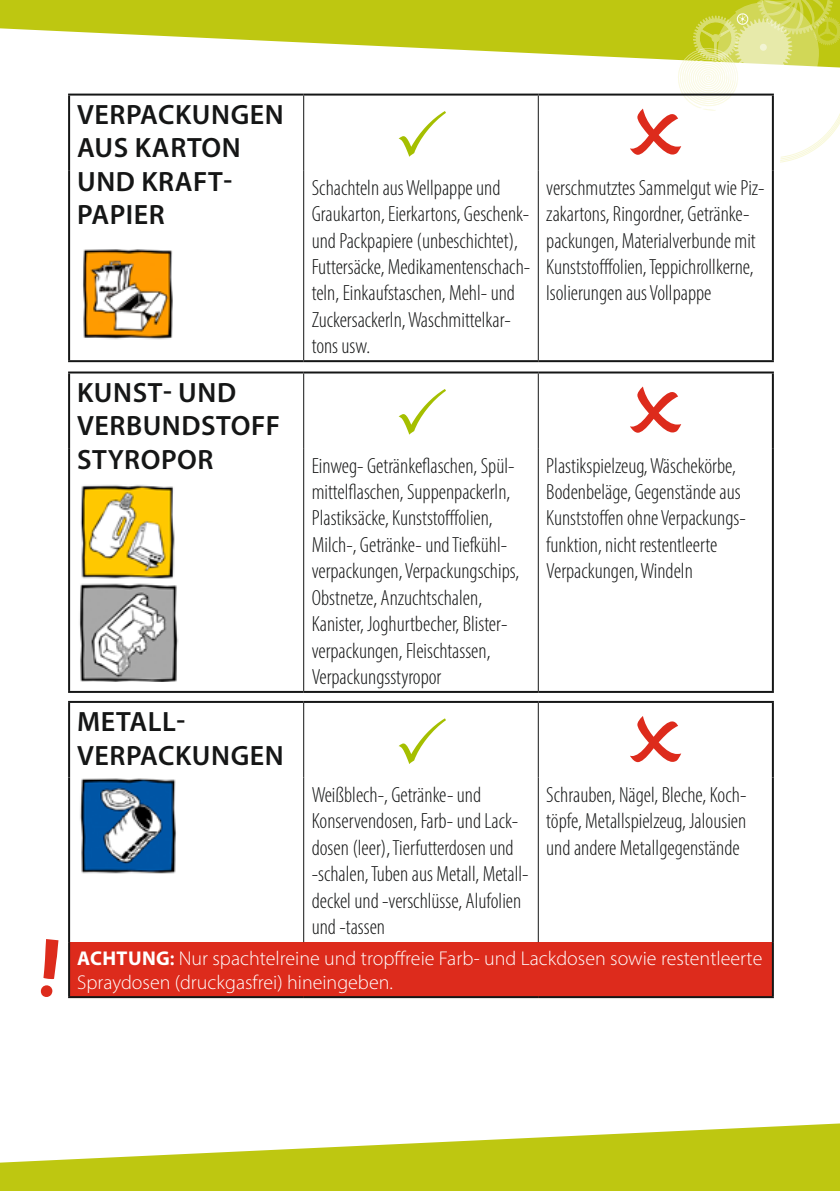
<style>
.page{position:relative;width:840px;height:1191px;background:#fff}
.page>*{position:absolute;margin:0;border:0;box-sizing:border-box;transform-origin:0 0}
.t1{font:600 28px/33.6px "Myriad Pro";letter-spacing:.02em;color:#151616}
.t2{font:300 condensed 22px/26.4px "Myriad Pro";color:#151616}
.t3{font:300 20px/24px "Myriad Pro";color:#fff}
.s1{font-weight:700}
.s2{font-weight:600}
</style>
<div class="page">
<svg style="left:0;top:0;width:629px;height:58px;fill:#bec711"></svg>
<svg style="left:0;top:1123px;width:839px;height:68px;fill:#bec711"></svg>
<hr style="left:303px;top:96px;width:1px;height:74px;background:#151616">
<hr style="left:537px;top:96px;width:1px;height:74px;background:#151616">
<hr style="left:303px;top:170px;width:1px;height:190px;background:#151616">
<hr style="left:537px;top:170px;width:1px;height:190px;background:#151616">
<hr style="left:303px;top:373px;width:1px;height:75px;background:#151616">
<hr style="left:537px;top:373px;width:1px;height:75px;background:#151616">
<hr style="left:303px;top:448px;width:1px;height:243px;background:#151616">
<hr style="left:537px;top:448px;width:1px;height:243px;background:#151616">
<hr style="left:68px;top:360px;width:235px;height:2px;background:#151616">
<hr style="left:68px;top:371px;width:235px;height:2px;background:#151616">
<hr style="left:68px;top:94px;width:235px;height:2px;background:#151616">
<hr style="left:68px;top:96px;width:2px;height:74px;background:#151616">
<hr style="left:68px;top:170px;width:2px;height:190px;background:#151616">
<hr style="left:303px;top:94px;width:235px;height:2px;background:#151616">
<hr style="left:538px;top:94px;width:235px;height:2px;background:#151616">
<hr style="left:771px;top:96px;width:2px;height:74px;background:#151616">
<hr style="left:771px;top:170px;width:2px;height:190px;background:#151616">
<hr style="left:303px;top:360px;width:235px;height:2px;background:#151616">
<hr style="left:538px;top:360px;width:235px;height:2px;background:#151616">
<hr style="left:303px;top:371px;width:235px;height:2px;background:#151616">
<hr style="left:538px;top:371px;width:235px;height:2px;background:#151616">
<hr style="left:771px;top:373px;width:2px;height:75px;background:#151616">
<hr style="left:771px;top:448px;width:2px;height:243px;background:#151616">
<hr style="left:68px;top:373px;width:2px;height:75px;background:#151616">
<hr style="left:68px;top:448px;width:2px;height:243px;background:#151616">
<hr style="left:68px;top:691px;width:235px;height:2px;background:#151616">
<hr style="left:303px;top:691px;width:235px;height:2px;background:#151616">
<hr style="left:538px;top:691px;width:235px;height:2px;background:#151616">
<svg style="left:629px;top:0;width:210px;height:163px"></svg>
<svg style="left:630px;top:386px;width:51px;height:47px"></svg>
<div style="left:69px;top:942px;width:703px;height:55px;background:#dd2b1c"></div>
<hr style="left:303px;top:703px;width:1px;height:74px;background:#151616">
<hr style="left:537px;top:703px;width:1px;height:74px;background:#151616">
<hr style="left:303px;top:777px;width:1px;height:165px;background:#151616">
<hr style="left:537px;top:777px;width:1px;height:165px;background:#151616">
<hr style="left:68px;top:996px;width:235px;height:2px;background:#151616">
<hr style="left:303px;top:996px;width:235px;height:2px;background:#151616">
<hr style="left:538px;top:996px;width:235px;height:2px;background:#151616">
<hr style="left:68px;top:701px;width:235px;height:2px;background:#151616">
<hr style="left:68px;top:703px;width:2px;height:74px;background:#151616">
<hr style="left:68px;top:777px;width:2px;height:165px;background:#151616">
<hr style="left:303px;top:701px;width:235px;height:2px;background:#151616">
<hr style="left:538px;top:701px;width:235px;height:2px;background:#151616">
<hr style="left:771px;top:703px;width:2px;height:74px;background:#151616">
<hr style="left:771px;top:777px;width:2px;height:165px;background:#151616">
<hr style="left:68px;top:942px;width:2px;height:54px;background:#151616">
<hr style="left:771px;top:942px;width:2px;height:54px;background:#151616">
<svg style="left:630px;top:716px;width:51px;height:46px"></svg>
<img style="left:83px;top:249px;width:90px;height:91px">
<img style="left:80px;top:484px;width:95px;height:95px">
<img style="left:79px;top:583px;width:100px;height:99px">
<img style="left:80px;top:778px;width:96px;height:95px">
<svg style="left:41px;top:939px;width:17px;height:58px"></svg>
<p class="t1" style="left:77px;top:97px;width:208px">VERPACKUNGEN<br>AUS KARTON<br>UND KRAFT-<br>PAPIER</p>
<p class="t1" style="left:77px;top:374px;width:204px">KUNST- UND<br>VERBUNDSTOFF<br>STYROPOR</p>
<p class="t1" style="left:77px;top:704px;width:208px">METALL-<br>VERPACKUNGEN</p>
<p class="t2" style="left:311px;top:174px;width:220px">Schachteln aus Wellpappe und<br>Graukarton, Eierkartons, Geschenk&shy;und Packpapiere (unbeschichtet),<br>Futtersäcke, Medikamentenschach&shy;teln, Einkaufstaschen, Mehl- und<br>Zuckersackerln, Waschmittelkar&shy;tons usw.</p>
<p class="t2" style="left:546px;top:174px;width:220px">verschmutztes Sammelgut wie Piz&shy;zakartons, Ringordner, Getränke&shy;packungen, Materialverbunde mit Kunststofffolien, Teppichrollkerne, Isolierungen aus Vollpappe</p>
<p class="t2" style="left:311px;top:452px;width:209px">Einweg- Getränkeflaschen, Spül&shy;mittelflaschen, Suppenpackerln,<br>Plastiksäcke, Kunststofffolien,<br>Milch-, Getränke- und Tiefkühl&shy;verpackungen, Verpackungschips,<br>Obstnetze, Anzuchtschalen,<br>Kanister, Joghurtbecher, Blister&shy;verpackungen, Fleischtassen,<br>Verpackungsstyropor</p>
<p class="t2" style="left:546px;top:452px;width:201px">Plastikspielzeug, Wäschekörbe,<br>Bodenbeläge, Gegenstände aus<br>Kunststoffen ohne Verpackungs&shy;funktion, nicht restentleerte<br>Verpackungen, Windeln</p>
<p class="t2" style="left:311px;top:781px;width:218px">Weißblech-, Getränke- und<br>Konservendosen, Farb- und Lack&shy;dosen (leer), Tierfutterdosen und -schalen, Tuben aus Metall, Metall&shy;deckel und -verschlüsse, Alufolien und -tassen</p>
<p class="t2" style="left:546px;top:781px;width:201px;text-align:justify">Schrauben, Nägel, Bleche, Koch&shy;töpfe, Metallspielzeug, Jalousien und andere Metallgegenstände</p>
<p class="t3" style="left:77px;top:946px;width:686px"><span class="s1">ACHTUNG</span><span class="s2">:</span> Nur spachtelreine und tropffreie Farb- und Lackdosen sowie restentleerte<br>Spraydosen (druckgasfrei) hineingeben.</p>
</div>
